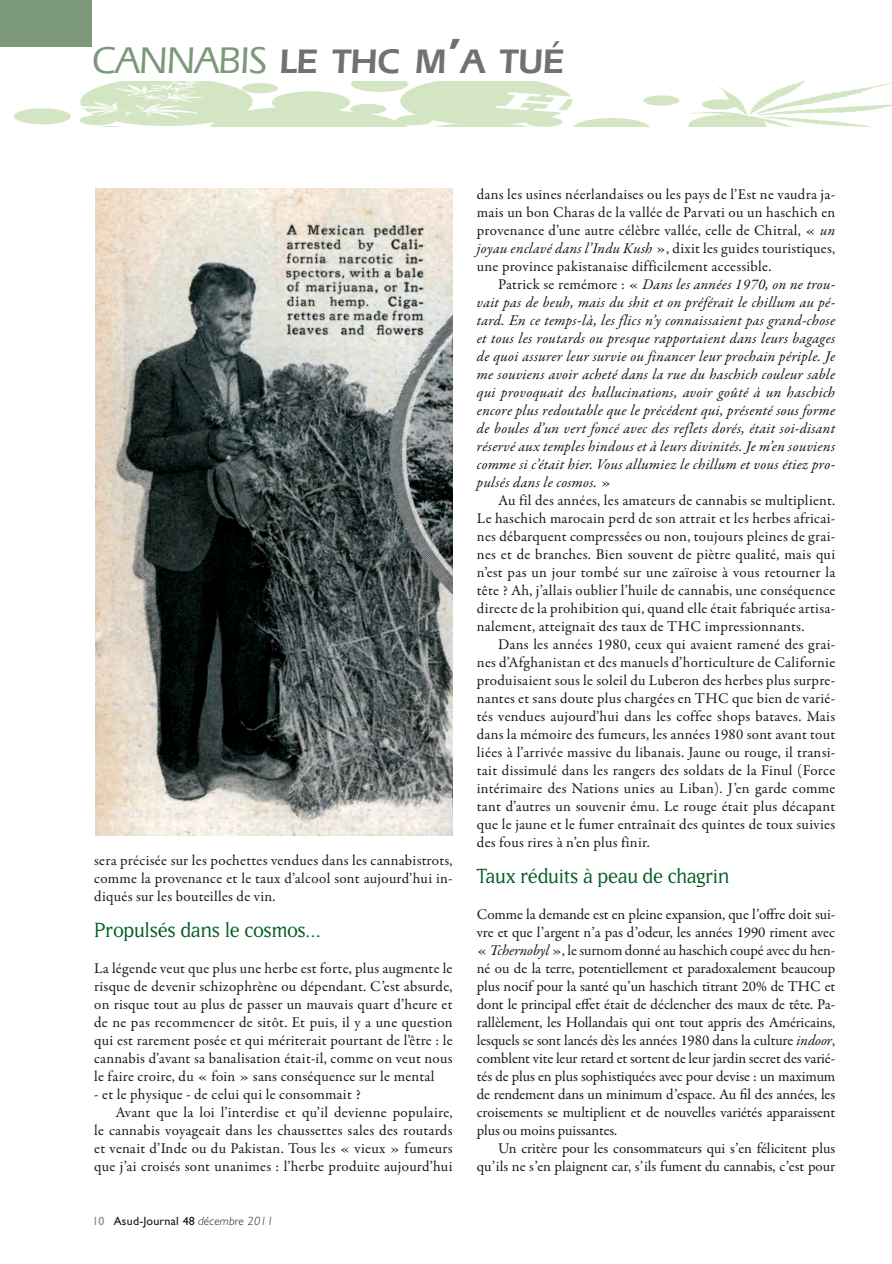
<style>
.page{position:relative;width:892px;height:1264px;background:#fff}
.page>*{position:absolute;margin:0;border:0;box-sizing:border-box;transform-origin:0 0}
.t1{font:600 35.7px "Eras IT Cby BT";letter-spacing:-.005em;color:#707173}
.t2{font:24px "Matrix";letter-spacing:-.015em;color:#005c24}
.t3{font:15px/18px "Garamond Premr Pro";letter-spacing:.015em;color:#1a171c;text-align:justify}
.t4{font:italic 15px/18px "Garamond Premr Pro";letter-spacing:.02em;color:#1a171c;text-align:justify}
.t5{font:15px/18px "Garamond Premr Pro";letter-spacing:-.005em;color:#1a171c;text-align:right}
.t6{font:12px "Gill Sans";letter-spacing:.02em;color:#1a171c}
.s1{font-weight:500;font-size:39px;color:#7c987a}
.s2{font-size:51px}
.s3{color:#87888a}
.s4{font-weight:300;font-style:italic}
.s5{font-style:italic}
.s6{font-style:normal}
</style>
<div class="page">
<img style="left:13px;top:81px;width:879px;height:46px">
<div style="left:0;top:0;width:92px;height:47px;background:#7c987a"></div>
<img style="left:96px;top:189px;width:357px;height:646px">
<h1 class="t1" style="left:92px;top:39px;width:473px"><span class="s1">CANNABIS</span> LE THC M<span class="s2">’</span>A TUÉ</h1>
<p class="t3" style="left:94px;top:851px;width:360px">sera précisée sur les pochettes vendues dans les cannabistrots, comme la provenance et le taux d’alcool sont aujourd’hui in&shy;diqués sur les bouteilles de vin.</p>
<h2 class="t2" style="left:94px;top:918px;width:229px">Propulsés dans le cosmos…</h2>
<p class="t3" style="left:94px;top:959px;width:360px">La légende veut que plus une herbe est forte, plus augmente le risque de devenir schizophrène ou dépendant. C’est absurde, on risque tout au plus de passer un mauvais quart d’heure et de ne pas recommencer de sitôt. Et puis, il y a une question qui est rarement posée et qui mériterait pourtant de l’être : le cannabis d’avant sa banalisation était-il, comme on veut nous le faire croire, du « foin » sans conséquence sur le mental</p>
<p class="t3" style="left:94px;top:1085px;width:268px">- et le physique - de celui qui le consommait ?</p>
<p class="t3" style="left:115px;top:1103px;width:339px">Avant que la loi l’interdise et qu’il devienne populaire,</p>
<p class="t3" style="left:94px;top:1121px;width:360px">le cannabis voyageait dans les chaussettes sales des routards</p>
<p class="t3" style="left:94px;top:1139px;width:360px">et venait d’Inde ou du Pakistan. Tous les « vieux » fumeurs</p>
<p class="t3" style="left:94px;top:1157px;width:360px">que j’ai croisés sont unanimes : l’herbe produite aujourd’hui</p>
<p class="t6" style="left:92px;top:1214px;width:182px"><span class="s3">10</span> Asud-Journal 48 <span class="s4">décembre 2011</span></p>
<p class="t3" style="left:477px;top:185px;width:360px">dans les usines néerlandaises ou les pays de l’Est ne vaudra ja&shy;mais un bon Charas de la vallée de Parvati ou un haschich en provenance d’une autre célèbre vallée, celle de Chitral, « <span class="s5">un joyau enclavé dans l’Indu Kush</span> », dixit les guides touristiques, une province pakistanaise difficilement accessible.</p>
<p class="t4" style="left:477px;top:276px;width:360px;text-indent:21px"><span class="s6">Patrick se remémore : «</span> Dans les années 1970, on ne trou&shy;vait pas de beuh, mais du shit et on préférait le chillum au pé&shy;tard. En ce temps-là, les flics n’y connaissaient pas grand-chose et tous les routards ou presque rapportaient dans leurs bagages de quoi assurer leur survie ou financer leur prochain périple. Je me souviens avoir acheté dans la rue du haschich couleur sable qui provoquait des hallucinations, avoir goûté à un haschich encore plus redoutable que le précédent qui, présenté sous forme de boules d’un vert foncé avec des reflets dorés, était soi-disant réservé aux temples hindous et à leurs divinités. Je m’en souviens comme si c’était hier. Vous allumiez le chillum et vous étiez pro&shy;pulsés dans le cosmos. <span class="s6">»</span></p>
<p class="t3" style="left:477px;top:491px;width:360px;text-indent:21px">Au fil des années, les amateurs de cannabis se multiplient.<br>Le haschich marocain perd de son attrait et les herbes africai&shy;nes débarquent compressées ou non, toujours pleines de grai&shy;nes et de branches. Bien souvent de piètre qualité, mais qui n’est pas un jour tombé sur une zaïroise à vous retourner la tête ? Ah, j’allais oublier l’huile de cannabis, une conséquence directe de la prohibition qui, quand elle était fabriquée artisa&shy;nalement, atteignait des taux de THC impressionnants.</p>
<p class="t3" style="left:477px;top:635px;width:360px;text-indent:21px">Dans les années 1980, ceux qui avaient ramené des grai&shy;nes d’Afghanistan et des manuels d’horticulture de Californie produisaient sous le soleil du Luberon des herbes plus surpre&shy;nantes et sans doute plus chargées en THC que bien de varié&shy;tés vendues aujourd’hui dans les coffee shops bataves. Mais dans la mémoire des fumeurs, les années 1980 sont avant tout liées à l’arrivée massive du libanais. Jaune ou rouge, il transi&shy;tait dissimulé dans les rangers des soldats de la Finul (Force intérimaire des Nations unies au Liban). J’en garde comme tant d’autres un souvenir ému. Le rouge était plus décapant que le jaune et le fumer entraînait des quintes de toux suivies des fous rires à n’en plus finir.</p>
<h2 class="t2" style="left:477px;top:864px;width:254px">Taux réduits à peau de chagrin</h2>
<p class="t3" style="left:477px;top:905px;width:360px">Comme la demande est en pleine expansion, que l’offre doit sui&shy;vre et que l’argent n’a pas d’odeur, les années 1990 riment avec « <span class="s5">Tchernobyl</span> », le surnom donné au haschich coupé avec du hen&shy;né ou de la terre, potentiellement et paradoxalement beaucoup plus nocif pour la santé qu’un haschich titrant 20% de THC et dont le principal effet était de déclencher des maux de tête. Pa&shy;rallèlement, les Hollandais qui ont tout appris des Américains, lesquels se sont lancés dès les années 1980 dans la culture <span class="s5">indoor</span>, comblent vite leur retard et sortent de leur jardin secret des varié&shy;tés de plus en plus sophistiquées avec pour devise : un maximum de rendement dans un minimum d’espace. Au fil des années, les croisements se multiplient et de nouvelles variétés apparaissent plus ou moins puissantes.</p>
<p class="t5" style="left:477px;top:1139px;width:360px">Un critère pour les consommateurs qui s’en félicitent plus qu’ils ne s’en plaignent car, s’ils fument du cannabis, c’est pour</p>
</div>
